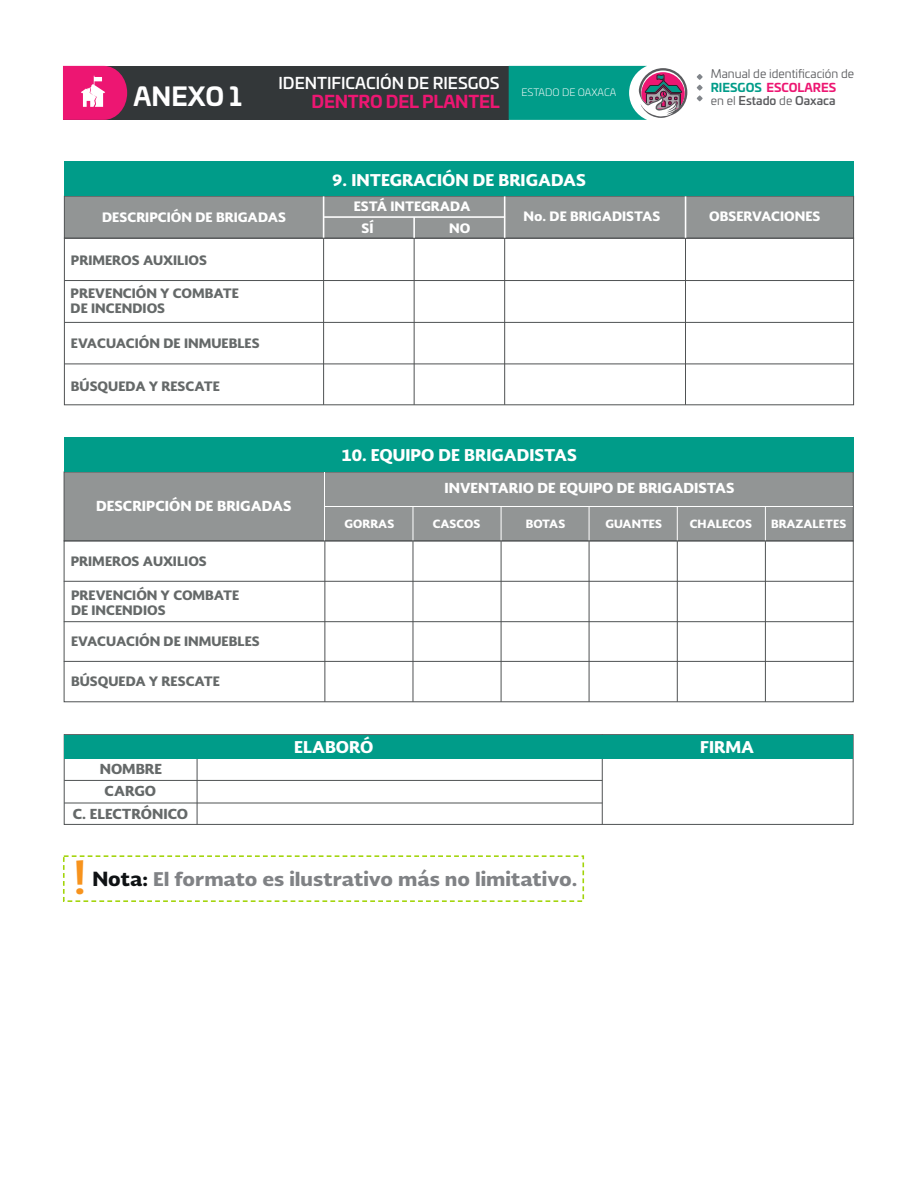
<style>
.page{position:relative;width:918px;height:1188px;background:#fff}
.page>*{position:absolute;margin:0;border:0;box-sizing:border-box;transform-origin:0 0}
.t1{font:700 44.55px "Soberana Sans";color:#f7931d}
.t2{font:700 25.35px "Univia Pro";color:#fff}
.t3{font:900 18.45px "Soberana Sans";color:#808285}
.t4{font:700 17.1px "Univia Pro";letter-spacing:-.015em;color:#ed1672}
.t5{font:900 15.9px "Soberana Sans";color:#fff}
.t6{font:500 15.9px "Univia Pro";color:#fff}
.t7{font:900 13.5px "Soberana Sans";color:#fff}
.t8{font:900 13.5px/22px "Soberana Sans";color:#656969;text-align:center}
.t9{font:900 12.75px/15.3px "Soberana Sans";color:#656969}
.t10{font:900 12.75px "Soberana Sans";color:#fff}
.t11{font:11.85px/14.4px "Univia Pro";color:#5a5b5e}
.t12{font:500 11.85px "Univia Pro";color:#5a5b5e}
.t13{font:900 11.1px "Soberana Sans";color:#fff}
.t14{font:300 10.05px "Univia Pro";color:#fff}
.s1{font-weight:700;color:#009c89}
.s2{font-weight:700;color:#ed1672}
.s3{font-weight:400}
.s4{font-size:19.05px;color:#0f1214}
</style>
<div class="page">
<div style="left:63px;top:66px;width:446px;height:54px;background:#333739"></div>
<svg style="left:63px;top:66px;width:64px;height:54px"></svg>
<svg style="left:509px;top:66px;width:178px;height:54px"></svg>
<svg style="left:697px;top:74px;width:6px;height:27px"></svg>
<div style="left:64px;top:472px;width:790px;height:69px;background:#929595;border:1px solid #4f5253"></div>
<div style="left:64px;top:196px;width:790px;height:43px;background:#929595;border:1px solid #4f5253"></div>
<hr style="left:323px;top:196px;width:1px;height:42px;background:#fff">
<hr style="left:324px;top:216px;width:181px;height:2px;background:#fff">
<div style="left:64px;top:238px;width:790px;height:167px;border:1px solid #4f5253"></div>
<hr style="left:64px;top:280px;width:790px;height:1px;background:#4f5253">
<hr style="left:64px;top:322px;width:789px;height:1px;background:#4f5253">
<hr style="left:323px;top:239px;width:1px;height:166px;background:#4f5253">
<hr style="left:414px;top:239px;width:1px;height:166px;background:#4f5253">
<hr style="left:504px;top:239px;width:1px;height:166px;background:#4f5253">
<hr style="left:685px;top:239px;width:1px;height:166px;background:#4f5253">
<hr style="left:504px;top:196px;width:1px;height:42px;background:#fff">
<hr style="left:413px;top:217px;width:2px;height:21px;background:#fff">
<div style="left:64px;top:161px;width:790px;height:35px;background:#009c89"></div>
<hr style="left:685px;top:196px;width:1px;height:42px;background:#fff">
<hr style="left:64px;top:581px;width:790px;height:1px;background:#4f5253">
<hr style="left:64px;top:621px;width:790px;height:1px;background:#4f5253">
<hr style="left:64px;top:661px;width:790px;height:1px;background:#4f5253">
<hr style="left:324px;top:541px;width:1px;height:161px;background:#4f5253">
<hr style="left:413px;top:541px;width:1px;height:161px;background:#4f5253">
<hr style="left:501px;top:541px;width:1px;height:161px;background:#4f5253">
<hr style="left:589px;top:541px;width:1px;height:161px;background:#4f5253">
<hr style="left:677px;top:541px;width:1px;height:161px;background:#4f5253">
<hr style="left:765px;top:541px;width:1px;height:161px;background:#4f5253">
<hr style="left:324px;top:472px;width:1px;height:69px;background:#fff">
<hr style="left:413px;top:507px;width:1px;height:34px;background:#fff">
<hr style="left:501px;top:507px;width:1px;height:34px;background:#fff">
<hr style="left:589px;top:507px;width:1px;height:34px;background:#fff">
<hr style="left:677px;top:507px;width:1px;height:34px;background:#fff">
<hr style="left:765px;top:507px;width:1px;height:34px;background:#fff">
<hr style="left:325px;top:506px;width:528px;height:1px;background:#fff">
<hr style="left:64px;top:780px;width:538px;height:1px;background:#4f5253">
<hr style="left:602px;top:735px;width:1px;height:89px;background:#4f5253">
<hr style="left:197px;top:759px;width:1px;height:65px;background:#4f5253">
<div style="left:64px;top:540px;width:790px;height:162px;border:1px solid #4f5253"></div>
<div style="left:64px;top:734px;width:790px;height:91px;border:1px solid #4f5253"></div>
<div style="left:64px;top:437px;width:790px;height:35px;background:#009c89"></div>
<div style="left:64px;top:735px;width:789px;height:24px;background:#009c89"></div>
<hr style="left:64px;top:364px;width:789px;height:1px;background:#4f5253">
<hr style="left:64px;top:803px;width:538px;height:1px;background:#4f5253">
<div style="left:63px;top:855px;width:521px;height:47px;border:2px dashed #a2d40a"></div>
<p class="t6" style="left:278px;top:70px;width:223px">IDENTIFICACIÓN DE RIESGOS</p>
<h2 class="t2" style="left:134px;top:76px;width:110px">ANEXO 1</h2>
<h3 class="t4" style="left:312px;top:88px;width:190px">DENTRO DEL PLANTEL</h3>
<p class="t14" style="left:522px;top:85px;width:96px">ESTADO DE OAXACA</p>
<p class="t5" style="left:332px;top:169px;width:255px">9. INTEGRACIÓN DE BRIGADAS</p>
<p class="t11" style="left:711px;top:66px;width:145px">Manual de identificación de<br><span class="s1">RIESGOS</span> <span class="s2">ESCOLARES</span></p>
<p class="t12" style="left:711px;top:91px;width:126px"><span class="s3">en el</span> Estado <span class="s3">de</span> Oaxaca</p>
<p class="t10" style="left:102px;top:208px;width:185px">DESCRIPCIÓN DE BRIGADAS</p>
<p class="t9" style="left:71px;top:252px;width:138px">PRIMEROS AUXILIOS</p>
<p class="t9" style="left:71px;top:285px;width:170px">PREVENCIÓN Y COMBATE<br>DE INCENDIOS</p>
<p class="t9" style="left:71px;top:335px;width:190px">EVACUACIÓN DE INMUEBLES</p>
<p class="t9" style="left:71px;top:378px;width:151px">BÚSQUEDA Y RESCATE</p>
<p class="t7" style="left:96px;top:497px;width:197px">DESCRIPCIÓN DE BRIGADAS</p>
<p class="t9" style="left:71px;top:553px;width:138px">PRIMEROS AUXILIOS</p>
<p class="t9" style="left:71px;top:587px;width:170px">PREVENCIÓN Y COMBATE<br>DE INCENDIOS</p>
<p class="t9" style="left:71px;top:633px;width:190px">EVACUACIÓN DE INMUEBLES</p>
<p class="t9" style="left:71px;top:673px;width:151px">BÚSQUEDA Y RESCATE</p>
<p class="t10" style="left:354px;top:198px;width:118px">ESTÁ INTEGRADA</p>
<p class="t10" style="left:362px;top:219px;width:14px">SÍ</p>
<p class="t10" style="left:449px;top:219px;width:23px">NO</p>
<p class="t10" style="left:524px;top:207px;width:138px">No. DE BRIGADISTAS</p>
<p class="t10" style="left:709px;top:207px;width:113px">OBSERVACIONES</p>
<p class="t5" style="left:341px;top:444px;width:237px">10. EQUIPO DE BRIGADISTAS</p>
<p class="t7" style="left:444px;top:479px;width:292px">INVENTARIO DE EQUIPO DE BRIGADISTAS</p>
<p class="t13" style="left:345px;top:516px;width:51px">GORRAS</p>
<p class="t13" style="left:433px;top:516px;width:49px">CASCOS</p>
<p class="t13" style="left:526px;top:516px;width:41px">BOTAS</p>
<p class="t13" style="left:605px;top:516px;width:58px">GUANTES</p>
<p class="t13" style="left:690px;top:516px;width:64px">CHALECOS</p>
<p class="t13" style="left:771px;top:516px;width:77px">BRAZALETES</p>
<p class="t8" style="left:100px;top:758px;width:64px">NOMBRE<br>CARGO</p>
<p class="t8" style="left:73px;top:803px;width:117px">C. ELECTRÓNICO</p>
<p class="t5" style="left:294px;top:736px;width:81px">ELABORÓ</p>
<p class="t5" style="left:700px;top:736px;width:56px">FIRMA</p>
<h1 class="t1" style="left:72px;top:847px;width:18px">!</h1>
<h3 class="t3" style="left:92px;top:866px;width:486px"><span class="s4">Nota:</span> El formato es ilustrativo más no limitativo.</h3>
</div>
